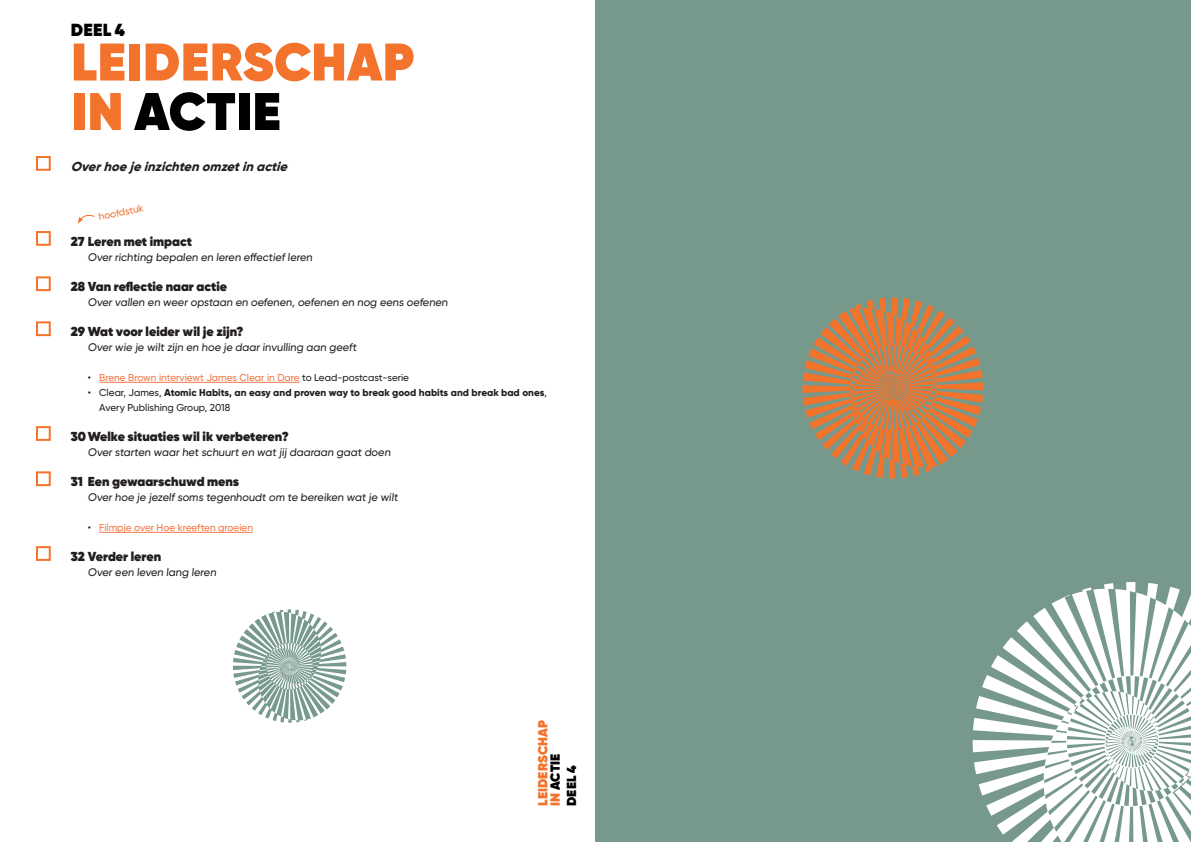
<style>
.page{position:relative;width:1191px;height:842px;background:#fff}
.page>*{position:absolute;margin:0;border:0;box-sizing:border-box;transform-origin:0 0}
.t1{font:800 52.8px/49.5px "Gilroy";letter-spacing:.01em;color:#f3732c}
.t2{font:800 17.5px "Gilroy";color:#000001}
.t3{font:800 13.2px/12.4px "Gilroy";letter-spacing:.01em;color:#f3732c}
.t4{font:800 13.1px "Gilroy";color:#000001}
.t5{font:800 13px "Gilroy";color:#231f20}
.t6{font:italic 800 13px "Gilroy";color:#231f20}
.t7{font:500 11px "Gilroy";color:#231f20}
.t8{font:800 10px/15px "Gilroy";color:#231f20}
.t9{font:500 10px "Gilroy";color:#f37645}
.t10{font:500 10px "Gilroy";color:#f3732c}
.s1{color:#000}
.s2{color:#231f20}
.s3{font-weight:500}
</style>
<div class="page">
<div style="left:595px;top:0;width:596px;height:842px;background:#77998c"></div>
<hr style="left:99px;top:382px;width:201px;height:1px;background:#f37645">
<hr style="left:99px;top:532px;width:154px;height:1px;background:#f37645">
<div style="left:36px;top:156px;width:15px;height:15px;border:2px solid #f3732c"></div>
<svg style="left:78px;top:214px;width:17px;height:10px"></svg>
<svg style="left:972px;top:582px;width:219px;height:260px"></svg>
<svg style="left:802px;top:298px;width:181px;height:180px"></svg>
<svg style="left:233px;top:609px;width:113px;height:114px"></svg>
<div style="left:36px;top:231px;width:15px;height:15px;border:2px solid #f3732c"></div>
<div style="left:36px;top:276px;width:15px;height:15px;border:2px solid #f3732c"></div>
<div style="left:36px;top:426px;width:15px;height:15px;border:2px solid #f3732c"></div>
<div style="left:36px;top:471px;width:15px;height:15px;border:2px solid #f3732c"></div>
<div style="left:36px;top:546px;width:15px;height:15px;border:2px solid #f3732c"></div>
<div style="left:36px;top:321px;width:15px;height:15px;border:2px solid #f3732c"></div>
<h2 class="t2" style="left:71px;top:18px;width:55px">DEEL 4</h2>
<h1 class="t1" style="left:71px;top:37px;width:344px">LEIDERSCHAP<br>IN <span class="s1">ACTIE</span></h1>
<p class="t6" style="left:71px;top:158px;width:222px">Overhoejeinzichtenomzetinactie</p>
<p class="t10" style="left:98px;top:211px;width:47px;rotate:-12deg">hoofdstuk</p>
<p class="t5" style="left:71px;top:233px;width:123px">27 Leren met impact</p>
<p class="t7" style="left:88px;top:250px;width:227px">Over richting bepalen en leren effectief leren</p>
<p class="t5" style="left:71px;top:278px;width:158px">28 Van reflectie naar actie</p>
<p class="t7" style="left:88px;top:295px;width:363px">Over vallen en weer opstaan en oefenen, oefenen en nog eens oefenen</p>
<p class="t5" style="left:71px;top:323px;width:174px">29 Wat voor leider wil je zijn?</p>
<p class="t7" style="left:88px;top:340px;width:272px">Over wie je wilt zijn en hoe je daar invulling aan geeft</p>
<p class="t9" style="left:88px;top:371px;width:323px"><span class="s2">•</span> Brene Brown interviewt James Clear in Dare <span class="s2">to Lead-postcast-serie</span></p>
<p class="t8" style="left:99px;top:385px;width:449px;text-indent:-11px"><span class="s3">• Clear, James,</span> Atomic Habits, an easy and proven way to break good habits and break bad ones<span class="s3">,<br>Avery Publishing Group, 2018</span></p>
<p class="t5" style="left:71px;top:428px;width:219px">30Welke situaties wil ik verbeteren?</p>
<p class="t7" style="left:88px;top:445px;width:305px">Over starten waar het schuurt en wat jij daaraan gaat doen</p>
<p class="t5" style="left:71px;top:473px;width:170px">31 Een gewaarschuwd mens</p>
<p class="t7" style="left:88px;top:490px;width:313px">Over hoe je jezelf soms tegenhoudt om te bereiken wat je wilt</p>
<p class="t9" style="left:88px;top:521px;width:167px"><span class="s2">•</span> Filmpje over Hoe kreeften groeien</p>
<p class="t5" style="left:71px;top:548px;width:92px">32 Verder leren</p>
<p class="t7" style="left:88px;top:565px;width:131px">Over een leven lang leren</p>
<p class="t3" style="left:537px;top:806px;width:87px;rotate:-90deg">LEIDERSCHAP<br>IN <span class="s1">ACTIE</span></p>
<p class="t4" style="left:563px;top:806px;width:42px;rotate:-90deg">DEEL 4</p>
</div>
